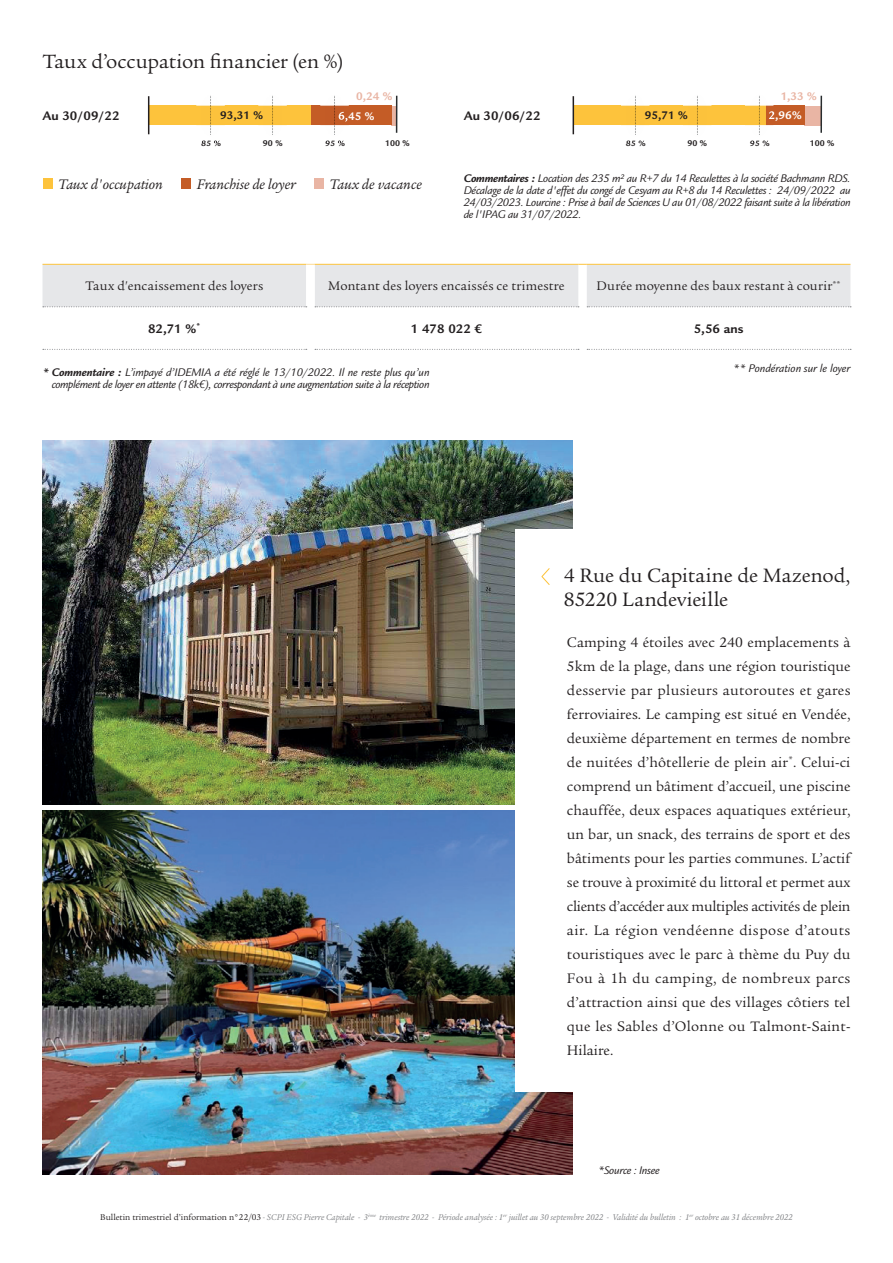
<style>
.page{position:relative;width:893px;height:1263px;background:#fff}
.page>*{position:absolute;margin:0;border:0;box-sizing:border-box;transform-origin:0 0}
.t1{font:21px/24px "Legacy Serif Std";color:#231f20}
.t2{font:15px/24px "Legacy Serif Std";letter-spacing:.015em;color:#231f20;text-align:justify}
.t3{font:italic 15px "Legacy Serif Std";color:#231f20}
.t4{font:13.5px "Legacy Serif Std";letter-spacing:.01em;color:#231f20}
.t5{font:700 13.5px "Legacy Sans Std";color:#231f20}
.t6{font:italic 12px/12px "Legacy Sans Std";letter-spacing:-.025em;color:#231f20;text-align:justify}
.t7{font:italic 12px "Legacy Sans Std";color:#231f20}
.t8{font:700 12px "Legacy Sans Std";color:#231f20}
.t9{font:700 12px "Legacy Sans Std";color:#e9b5a4}
.t10{font:700 12px "Legacy Sans Std";color:#fff}
.t11{font:italic 9px "Legacy Serif Std";color:#808285}
.t12{font:700 9px "Legacy Sans Std";color:#231f20}
.s1{font-weight:700}
.s2{font-style:normal;color:#231f20}
</style>
<div class="page">
<img style="left:43px;top:810px;width:530px;height:364px">
<img style="left:43px;top:440px;width:530px;height:364px">
<div style="left:516px;top:529px;width:360px;height:562px;background:#fff"></div>
<svg style="left:541px;top:568px;width:9px;height:17px"></svg>
<svg style="left:43px;top:264px;width:808px;height:86px"></svg>
<div style="left:43px;top:178px;width:10px;height:11px;background:#fdc33c"></div>
<div style="left:181px;top:178px;width:10px;height:11px;background:#c45c26"></div>
<div style="left:314px;top:178px;width:10px;height:11px;background:#e9b5a4"></div>
<div style="left:573px;top:106px;width:193px;height:19px;background:#fdc33c"></div>
<hr style="left:573px;top:97px;width:1px;height:37px;background:#231f20">
<div style="left:804px;top:106px;width:16px;height:19px;background:#e9b5a4"></div>
<hr style="left:820px;top:96px;width:2px;height:37px;background:#292d2f">
<img style="left:621px;top:95px;width:28px;height:46px">
<img style="left:621px;top:106px;width:28px;height:19px">
<svg style="left:626px;top:141px;width:18px;height:2px"></svg>
<svg style="left:635px;top:96px;width:1px;height:39px"></svg>
<svg style="left:697px;top:96px;width:1px;height:39px"></svg>
<div style="left:766px;top:106px;width:38px;height:19px;background:#c45c26"></div>
<img style="left:745px;top:95px;width:28px;height:46px">
<img style="left:745px;top:106px;width:28px;height:19px">
<svg style="left:750px;top:141px;width:18px;height:2px"></svg>
<svg style="left:769px;top:111px;width:4px;height:10px"></svg>
<svg style="left:759px;top:96px;width:1px;height:39px"></svg>
<div style="left:149px;top:106px;width:171px;height:19px;background:#fdc33c"></div>
<hr style="left:148px;top:97px;width:1px;height:37px;background:#231f20">
<svg style="left:392px;top:106px;width:4px;height:19px"></svg>
<hr style="left:396px;top:96px;width:1px;height:37px;background:#292d2f">
<img style="left:196px;top:95px;width:29px;height:48px">
<img style="left:196px;top:106px;width:29px;height:19px">
<svg style="left:202px;top:141px;width:19px;height:2px"></svg>
<svg style="left:210px;top:96px;width:1px;height:39px"></svg>
<img style="left:258px;top:95px;width:29px;height:31px">
<img style="left:258px;top:106px;width:29px;height:19px">
<svg style="left:272px;top:96px;width:1px;height:39px"></svg>
<div style="left:311px;top:106px;width:81px;height:19px;background:#c45c26"></div>
<img style="left:320px;top:95px;width:24px;height:48px">
<svg style="left:326px;top:141px;width:18px;height:2px"></svg>
<img style="left:320px;top:106px;width:14px;height:19px">
<svg style="left:334px;top:96px;width:15px;height:39px"></svg>
<h1 class="t1" style="left:43px;top:50px;width:302px">Taux d’occupation financier (en %)</h1>
<p class="t9" style="left:356px;top:89px;width:38px">0,24 %</p>
<p class="t9" style="left:781px;top:89px;width:37px">1,33 %</p>
<p class="t5" style="left:43px;top:108px;width:78px">Au 30/09/22</p>
<p class="t10" style="left:768px;top:108px;width:35px">2,96 %</p>
<p class="t12" style="left:201px;top:138px;width:21px">85 %</p>
<p class="t8" style="left:220px;top:109px;width:44px">93,31 %</p>
<p class="t8" style="left:645px;top:109px;width:44px">95,71 %</p>
<p class="t5" style="left:464px;top:108px;width:78px">Au 30/06/22</p>
<p class="t10" style="left:338px;top:109px;width:38px">6,45 %</p>
<p class="t12" style="left:263px;top:138px;width:21px">90 %</p>
<p class="t12" style="left:325px;top:138px;width:21px">95 %</p>
<p class="t12" style="left:385px;top:138px;width:26px">100 %</p>
<p class="t12" style="left:687px;top:138px;width:21px">90 %</p>
<p class="t12" style="left:750px;top:138px;width:21px">95 %</p>
<p class="t12" style="left:810px;top:138px;width:26px">100 %</p>
<p class="t12" style="left:626px;top:138px;width:21px">85 %</p>
<p class="t3" style="left:59px;top:176px;width:106px">Taux d'occupation</p>
<p class="t3" style="left:197px;top:176px;width:100px">Franchise de loyer</p>
<p class="t3" style="left:330px;top:176px;width:94px">Taux de vacance</p>
<p class="t6" style="left:464px;top:173px;width:389px"><span class="s1">Commentaires :</span> Location des 235 m² au R+7 du 14 Reculettes à la société Bachmann RDS.<br>Décalage de la date d'effet du congé de Cesyam au R+8 du 14 Reculettes : 24/09/2022 au 24/03/2023. Lourcine : Prise à bail de Sciences U au 01/08/2022 faisant suite à la libération de l'IPAG au 31/07/2022.</p>
<p class="t4" style="left:85px;top:278px;width:179px">Taux d'encaissement des loyers</p>
<p class="t4" style="left:328px;top:278px;width:238px">Montant des loyers encaissés ce trimestre</p>
<p class="t4" style="left:596px;top:278px;width:246px">Durée moyenne des baux restant à courir<sup>**</sup></p>
<p class="t5" style="left:148px;top:321px;width:54px">82,71 %<sup>*</sup></p>
<p class="t5" style="left:411px;top:321px;width:73px">1 478 022 €</p>
<p class="t5" style="left:694px;top:321px;width:51px">5,56 ans</p>
<p class="t7" style="left:733px;top:361px;width:119px">** Pondération sur le loyer</p>
<p class="t6" style="left:43px;top:367px;width:389px;text-align:right"><span class="s1">* Commentaire :</span> L’impayé d’IDEMIA a été réglé le 13/10/2022. Il ne reste plus qu’un complément de loyer en attente (18k€), correspondant à une augmentation suite à la réception</p>
<h1 class="t1" style="left:564px;top:564px;width:288px">4 Rue du Capitaine de Mazenod,<br>85220 Landevieille</h1>
<p class="t2" style="left:567px;top:630px;width:285px">Camping 4 étoiles avec 240 emplacements à 5km de la plage, dans une région touristique desservie par plusieurs autoroutes et gares ferroviaires. Le camping est situé en Vendée, deuxième département en termes de nombre de nuitées d’hôtellerie de plein air<sup>*</sup>. Celui-ci comprend un bâtiment d’accueil, une piscine chauffée, deux espaces aquatiques extérieur, un bar, un snack, des terrains de sport et des bâtiments pour les parties communes. L’actif se trouve à proximité du littoral et permet aux clients d’accéder aux multiples activités de plein air. La région vendéenne dispose d’atouts touristiques avec le parc à thème du Puy du Fou à 1h du camping, de nombreux parcs d’attraction ainsi que des villages côtiers tel que les Sables d’Olonne ou Talmont-Saint-Hilaire.</p>
<p class="t6" style="left:598px;top:1165px;width:63px">*Source : Insee</p>
<p class="t11" style="left:100px;top:1212px;width:694px"><span class="s2">Bulletin trimestriel d’information n°22/03</span> - SCPI ESG Pierre Capitale - 3<sup>ème</sup> trimestre 2022 - Période analysée : 1<sup>er</sup> juillet au 30 septembre 2022 - Validité du bulletin : 1<sup>er</sup> octobre au 31 décembre 2022</p>
</div>
